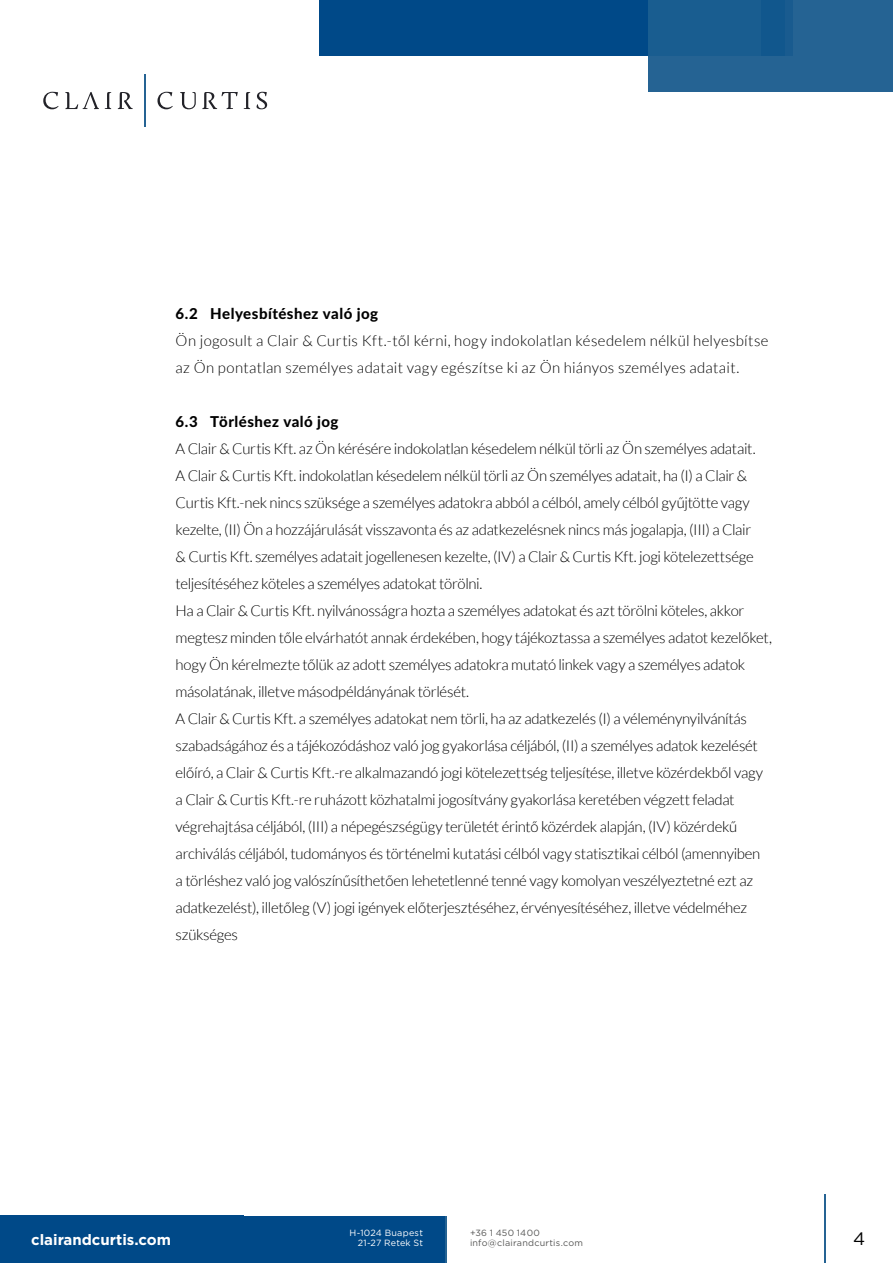
<style>
.page{position:relative;width:893px;height:1263px;background:#fff}
.page>*{position:absolute;margin:0;border:0;box-sizing:border-box;transform-origin:0 0}
.t1{font:18px "Gotham";color:#000}
.t2{font:15px/27px "Lato Light HU";letter-spacing:-.02em;color:#000}
.t3{font:15px/27px "Lato Light HU";letter-spacing:.02em;color:#000}
.t4{font:800 15px "Lato";letter-spacing:.035em;color:#000}
.t5{font:700 15px "Gotham";color:#fff}
.t6{font:9px/10.8px "Gotham";letter-spacing:.025em;color:#575756}
.t7{font:9px/10.8px "Gotham";letter-spacing:.025em;color:#fff;text-align:right}
</style>
<div class="page">
<div style="left:0;top:1216px;width:446px;height:47px;background:#004988"></div>
<div style="left:319px;top:0;width:329px;height:93px;background:#004988"></div>
<div style="left:0;top:56px;width:648px;height:187px;background:#fff"></div>
<div style="left:648px;top:0;width:245px;height:92px;background:#256393"></div>
<div style="left:648px;top:0;width:137px;height:56px;background:#195d90"></div>
<div style="left:761px;top:0;width:31px;height:56px;background:#11578d"></div>
<hr style="left:446px;top:1216px;width:1px;height:47px;background:#256393">
<hr style="left:824px;top:1194px;width:2px;height:69px;background:#256393">
<svg style="left:118px;top:92px;width:15px;height:17px"></svg>
<svg style="left:105px;top:92px;width:6px;height:17px"></svg>
<svg style="left:65px;top:92px;width:34px;height:17px"></svg>
<svg style="left:43px;top:92px;width:16px;height:17px"></svg>
<svg style="left:257px;top:92px;width:10px;height:17px"></svg>
<svg style="left:180px;top:92px;width:16px;height:17px"></svg>
<svg style="left:157px;top:92px;width:16px;height:17px"></svg>
<svg style="left:202px;top:92px;width:36px;height:17px"></svg>
<svg style="left:244px;top:92px;width:6px;height:17px"></svg>
<hr style="left:144px;top:74px;width:2px;height:53px;background:#256393">
<p class="t4" style="left:176px;top:302px;width:204px">6.2 Helyesbítéshez való jog</p>
<p class="t3" style="left:176px;top:327px;width:594px">Ön jogosult a Clair &amp; Curtis Kft.-től kérni, hogy indokolatlan késedelem nélkül helyesbítse az Ön pontatlan személyes adatait vagy egészítse ki az Ön hiányos személyes adatait.</p>
<p class="t4" style="left:176px;top:410px;width:164px">6.3 Törléshez való jog</p>
<p class="t2" style="left:176px;top:435px;width:598px">A Clair &amp; Curtis Kft. az Ön kérésére indokolatlan késedelem nélkül törli az Ön személyes adatait.<br>A Clair &amp; Curtis Kft. indokolatlan késedelem nélkül törli az Ön személyes adatait, ha (I) a Clair &amp; Curtis Kft.-nek nincs szüksége a személyes adatokra abból a célból, amely célból gyűjtötte vagy kezelte, (II) Ön a hozzájárulását visszavonta és az adatkezelésnek nincs más jogalapja, (III) a Clair<br>&amp; Curtis Kft. személyes adatait jogellenesen kezelte, (IV) a Clair &amp; Curtis Kft. jogi kötelezettsége teljesítéséhez köteles a személyes adatokat törölni.<br>Ha a Clair &amp; Curtis Kft. nyilvánosságra hozta a személyes adatokat és azt törölni köteles, akkor megtesz minden tőle elvárhatót annak érdekében, hogy tájékoztassa a személyes adatot kezelőket, hogy Ön kérelmezte tőlük az adott személyes adatokra mutató linkek vagy a személyes adatok másolatának, illetve másodpéldányának törlését.<br>A Clair &amp; Curtis Kft. a személyes adatokat nem törli, ha az adatkezelés (I) a véleménynyilvánítás szabadságához és a tájékozódáshoz való jog gyakorlása céljából, (II) a személyes adatok kezelését előíró, a Clair &amp; Curtis Kft.-re alkalmazandó jogi kötelezettség teljesítése, illetve közérdekből vagy a Clair &amp; Curtis Kft.-re ruházott közhatalmi jogosítvány gyakorlása keretében végzett feladat végrehajtása céljából, (III) a népegészségügy területét érintő közérdek alapján, (IV) közérdekű archiválás céljából, tudományos és történelmi kutatási célból vagy statisztikai célból (amennyiben<br>a törléshez való jog valószínűsíthetően lehetetlenné tenné vagy komolyan veszélyeztetné ezt az adatkezelést), illetőleg (V) jogi igények előterjesztéséhez, érvényesítéséhez, illetve védelméhez szükséges</p>
<p class="t7" style="left:349px;top:1227px;width:75px">H-1024 Buapest<br>21-27 Retek St</p>
<p class="t6" style="left:470px;top:1227px;width:115px">+36 1 450 1400 info@clairandcurtis.com</p>
<p class="t5" style="left:31px;top:1229px;width:141px">clairandcurtis.com</p>
<p class="t1" style="left:853px;top:1227px;width:14px">4</p>
</div>
